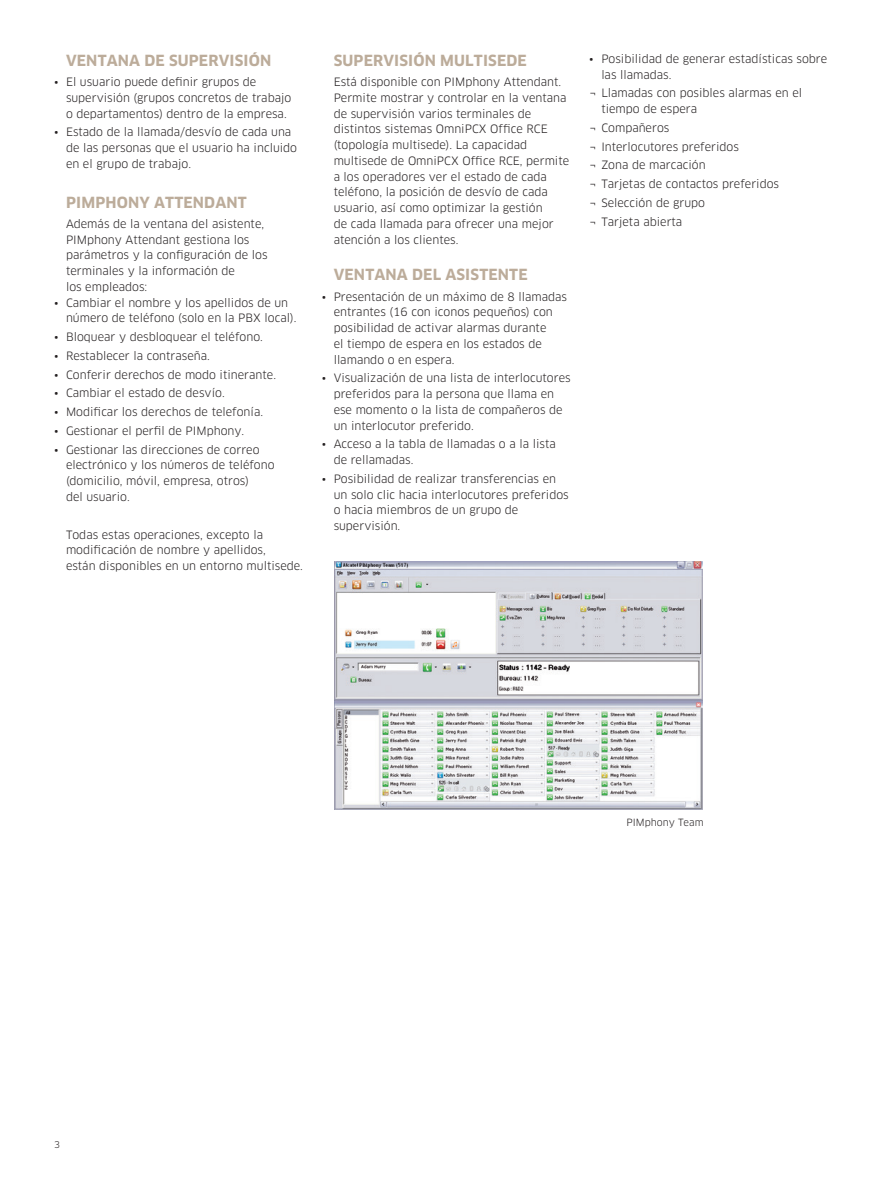
<style>
.page{position:relative;width:893px;height:1191px;background:#fff}
.page>*{position:absolute;margin:0;border:0;box-sizing:border-box;transform-origin:0 0}
.Head_1{font:700 15px "Clan OT";letter-spacing:.01em;color:#bcac9a}
.Body_bullet{font:11.25px/15.8px "Clan OT";color:#231f20}
.Body{font:11.25px/15.8px "Clan OT";color:#231f20}
.Body-2{font:9.75px "Clan OT";color:#231f20}
.t1{font:9px "Clan OT";color:#231f20}
</style>
<div class="page">
<img style="left:334px;top:561px;width:369px;height:249px">
<p class="Head_1" style="left:66px;top:52px;width:207px">VENTANA DE SUPERVISIÓN</p>
<p class="Body_bullet" style="left:66px;top:74px;width:227px;text-indent:-12px">• El usuario puede definir grupos de supervisión (grupos concretos de trabajo o departamentos) dentro de la empresa.</p>
<p class="Body_bullet" style="left:66px;top:124px;width:233px;text-indent:-12px">• Estado de la llamada/desvío de cada una de las personas que el usuario ha incluido en el grupo de trabajo.</p>
<p class="Head_1" style="left:66px;top:193px;width:182px">PIMPHONY ATTENDANT</p>
<p class="Body" style="left:66px;top:216px;width:203px">Además de la ventana del asistente,<br>PIMphony Attendant gestiona los parámetros y la configuración de los terminales y la información de<br>los empleados:</p>
<p class="Body_bullet" style="left:66px;top:295px;width:232px;text-indent:-12px">• Cambiar el nombre y los apellidos de un número de teléfono (solo en la PBX local).</p>
<p class="Body_bullet" style="left:54px;top:329px;width:210px">• Bloquear y desbloquear el teléfono.</p>
<p class="Body_bullet" style="left:54px;top:348px;width:157px">• Restablecer la contraseña.</p>
<p class="Body_bullet" style="left:54px;top:367px;width:224px">• Conferir derechos de modo itinerante.</p>
<p class="Body_bullet" style="left:54px;top:385px;width:172px">• Cambiar el estado de desvío.</p>
<p class="Body_bullet" style="left:54px;top:404px;width:211px">• Modificar los derechos de telefonía.</p>
<p class="Body_bullet" style="left:54px;top:423px;width:192px">• Gestionar el perfil de PIMphony.</p>
<p class="Body_bullet" style="left:66px;top:442px;width:210px;text-indent:-12px">• Gestionar las direcciones de correo electrónico y los números de teléfono (domicilio, móvil, empresa, otros)<br>del usuario.</p>
<p class="Body" style="left:66px;top:526px;width:239px">Todas estas operaciones, excepto la modificación de nombre y apellidos,<br>están disponibles en un entorno multisede.</p>
<p class="Head_1" style="left:334px;top:52px;width:195px">SUPERVISIÓN MULTISEDE</p>
<p class="Body" style="left:334px;top:74px;width:237px">Está disponible con PIMphony Attendant.<br>Permite mostrar y controlar en la ventana de supervisión varios terminales de distintos sistemas OmniPCX Office RCE (topología multisede). La capacidad multisede de OmniPCX Office RCE, permite a los operadores ver el estado de cada teléfono, la posición de desvío de cada usuario, así como optimizar la gestión<br>de cada llamada para ofrecer una mejor atención a los clientes.</p>
<p class="Head_1" style="left:334px;top:266px;width:195px">VENTANA DEL ASISTENTE</p>
<p class="Body_bullet" style="left:334px;top:289px;width:235px;text-indent:-12px">• Presentación de un máximo de 8 llamadas entrantes (16 con iconos pequeños) con posibilidad de activar alarmas durante<br>el tiempo de espera en los estados de llamando o en espera.</p>
<p class="Body_bullet" style="left:334px;top:370px;width:238px;text-indent:-12px">• Visualización de una lista de interlocutores preferidos para la persona que llama en ese momento o la lista de compañeros de un interlocutor preferido.</p>
<p class="Body_bullet" style="left:334px;top:436px;width:224px;text-indent:-12px">• Acceso a la tabla de llamadas o a la lista de rellamadas.</p>
<p class="Body_bullet" style="left:334px;top:471px;width:237px;text-indent:-12px">• Posibilidad de realizar transferencias en un solo clic hacia interlocutores preferidos o hacia miembros de un grupo de supervisión.</p>
<p class="Body_bullet" style="left:601px;top:51px;width:227px;text-indent:-12px">• Posibilidad de generar estadísticas sobre las llamadas.</p>
<p class="Body_bullet" style="left:601px;top:85px;width:202px;text-indent:-12px">¬ Llamadas con posibles alarmas en el tiempo de espera</p>
<p class="Body_bullet" style="left:589px;top:120px;width:82px">¬ Compañeros</p>
<p class="Body_bullet" style="left:589px;top:139px;width:151px">¬ Interlocutores preferidos</p>
<p class="Body_bullet" style="left:589px;top:157px;width:118px">¬ Zona de marcación</p>
<p class="Body_bullet" style="left:589px;top:176px;width:191px">¬ Tarjetas de contactos preferidos</p>
<p class="Body_bullet" style="left:589px;top:195px;width:117px">¬ Selección de grupo</p>
<p class="Body_bullet" style="left:589px;top:214px;width:95px">¬ Tarjeta abierta</p>
<p class="Body-2" style="left:626px;top:816px;width:79px">PIMphony Team</p>
<p class="Body-2" style="left:626px;top:819px;width:78px">PIMphony Team</p>
<p class="t1" style="left:54px;top:1139px;width:7px">3</p>
</div>
